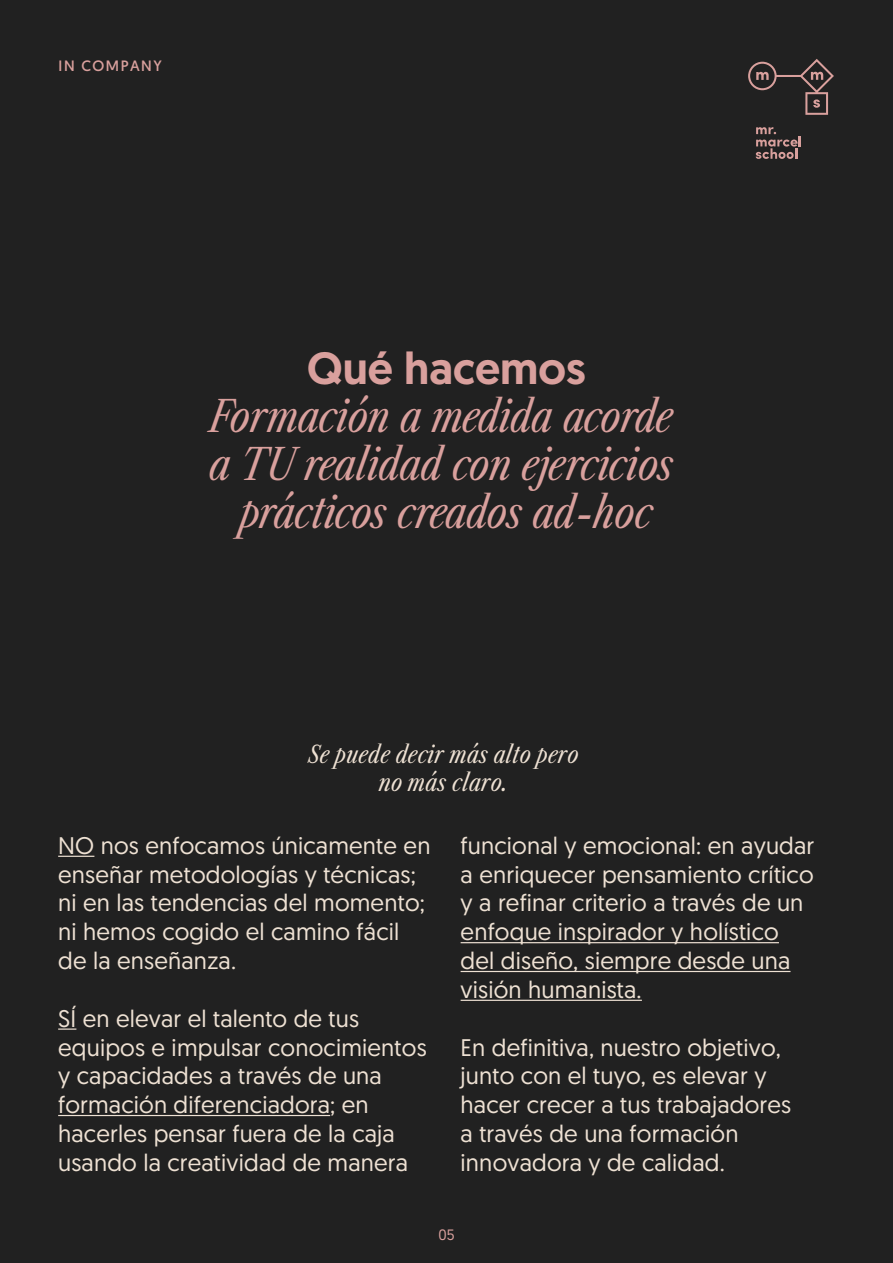
<style>
.page{position:relative;width:893px;height:1263px;background:#212121}
.page>*{position:absolute;margin:0;border:0;box-sizing:border-box;transform-origin:0 0}
.t1{font:500 45px "Geomanist";color:#d9a09d}
.t2{font:italic 43.5px/48px "Libre Caslon Condensed";letter-spacing:-.015em;color:#d9a09d;text-align:center}
.t3{font:24px/28.8px "Geomanist";letter-spacing:.01em;color:#eee1d3}
.t4{font:italic 24px/28.8px "Libre Caslon Condensed";letter-spacing:.005em;color:#eee1d3;text-align:center}
.t5{font:15px "Geomanist";letter-spacing:.1em;color:#d9a09d}
.t6{font:15px "Geomanist";color:#d9a09d}
</style>
<div class="page">
<hr style="left:461px;top:942px;width:318px;height:1px;background:#eee1d3">
<hr style="left:461px;top:971px;width:329px;height:1px;background:#eee1d3">
<hr style="left:461px;top:1000px;width:181px;height:1px;background:#eee1d3">
<svg style="left:700px;top:59px;width:134px;height:914px"></svg>
<hr style="left:700px;top:258px;width:193px;height:1px;background:#d9a09d">
<hr style="left:700px;top:544px;width:193px;height:1px;background:#d9a09d">
<hr style="left:700px;top:831px;width:193px;height:1px;background:#d9a09d">
<hr style="left:700px;top:1117px;width:193px;height:1px;background:#d9a09d">
<p class="t5" style="left:59px;top:56px;width:105px">IN COMPANY</p>
<h1 class="t1" style="left:307px;top:338px;width:280px">Qué hacemos</h1>
<h2 class="t2" style="left:209px;top:393px;width:466px">Formación a medida acorde a TU realidad con ejercicios prácticos creados ad-hoc</h2>
<p class="t4" style="left:308px;top:740px;width:272px">Se puede decir más alto pero no más claro.</p>
<p class="t3" style="left:58px;top:830px;width:374px">NO nos enfocamos únicamente en enseñar metodologías y técnicas; ni en las tendencias del momento; ni hemos cogido el camino fácil de la enseñanza.</p>
<p class="t3" style="left:58px;top:1003px;width:370px">SÍ en elevar el talento de tus equipos e impulsar conocimientos y capacidades a través de una formación diferenciadora; en hacerles pensar fuera de la caja usando la creatividad de manera</p>
<p class="t3" style="left:461px;top:830px;width:355px">funcional y emocional: en ayudar a enriquecer pensamiento crítico y a refinar criterio a través de un enfoque inspirador y holístico del diseño, siempre desde una visión humanista.</p>
<p class="t3" style="left:461px;top:1032px;width:332px">En definitiva, nuestro objetivo, junto con el tuyo, es elevar y hacer crecer a tus trabajadores a través de una formación innovadora y de calidad.</p>
<p class="t6" style="left:438px;top:1225px;width:18px">05</p>
</div>
